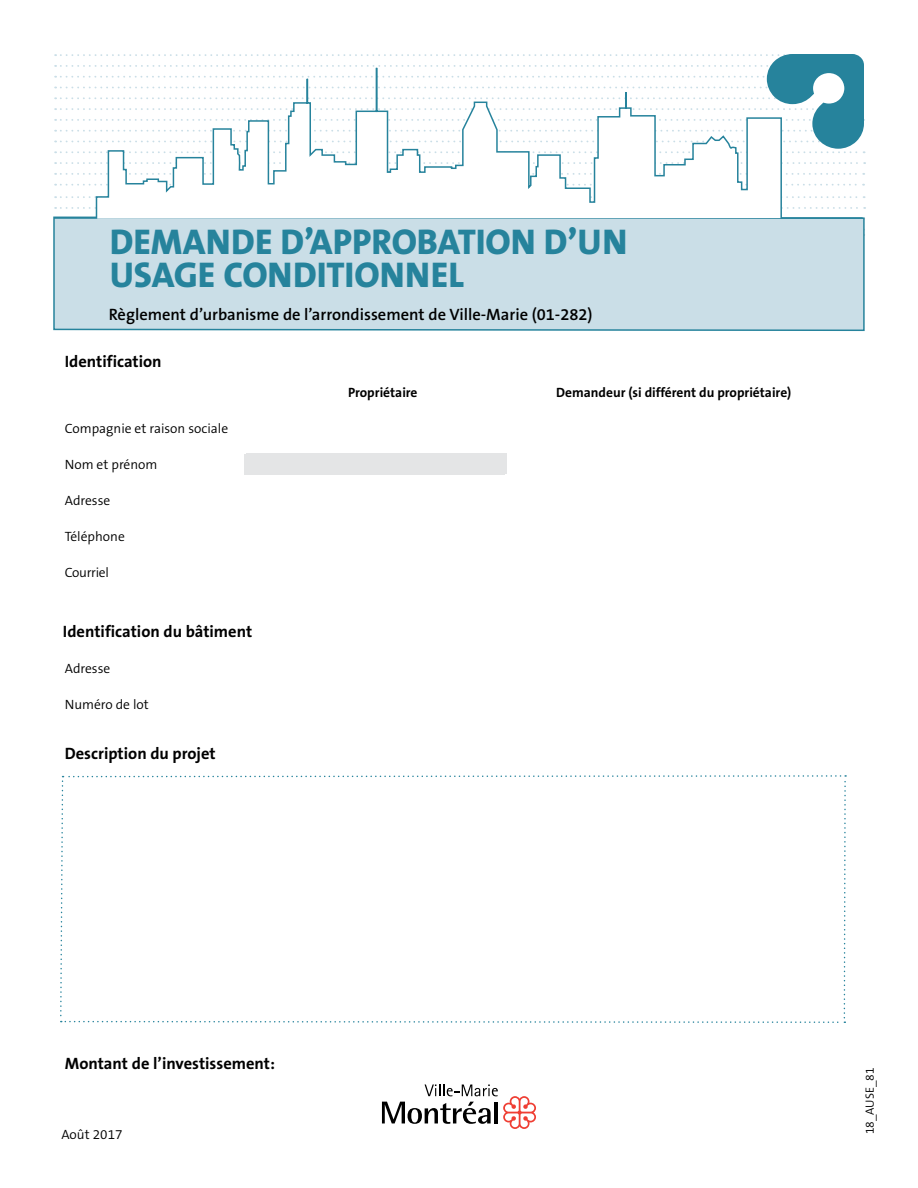
<style>
.page{position:relative;width:918px;height:1188px;background:#fff}
.page>*{position:absolute;margin:0;border:0;box-sizing:border-box;transform-origin:0 0}
.A_TITRE_FICHE{font:800 36px "The Sans B8";color:#26839c}
.questionnaire2{font:700 16.5px "The Sans B7";color:#000}
.A_TITRE_FICHE-2{font:600 16.5px "The Sans B6";color:#000}
.questionnaire2-2{font:300 13.5px "The Sans B4";color:#000}
.questionnaire2-3{font:700 13.5px "The Sans B7";color:#000}
.questionnaire2-4{font:300 13.5px "The Sans B4";letter-spacing:-.02em;color:#000}
.t1{font:300 12px "The Sans B4";color:#000}
</style>
<div class="page">
<div style="left:53px;top:217px;width:812px;height:115px;background:#cadee7"></div>
<svg style="left:382px;top:1084px;width:154px;height:45px"></svg>
<svg style="left:55px;top:54px;width:810px;height:99px"></svg>
<svg style="left:53px;top:66px;width:811px;height:154px"></svg>
<svg style="left:60px;top:775px;width:787px;height:248px"></svg>
<div style="left:245px;top:454px;width:260px;height:21px;background:#e4e5e6"></div>
<p class="A_TITRE_FICHE" style="left:110px;top:223px;width:519px">DEMANDE D’APPROBATION D’UN</p>
<p class="A_TITRE_FICHE" style="left:110px;top:256px;width:356px">USAGE CONDITIONNEL</p>
<p class="A_TITRE_FICHE-2" style="left:109px;top:306px;width:485px">Règlement d’urbanisme de l’arrondissement de Ville-Marie (01-282)</p>
<p class="questionnaire2" style="left:65px;top:353px;width:98px">Identification</p>
<p class="questionnaire2-2" style="left:65px;top:422px;width:165px">Compagnie et raison sociale</p>
<p class="questionnaire2-2" style="left:65px;top:458px;width:94px">Nom et prénom</p>
<p class="questionnaire2-2" style="left:65px;top:494px;width:47px">Adresse</p>
<p class="questionnaire2-2" style="left:65px;top:530px;width:62px">Téléphone</p>
<p class="questionnaire2-4" style="left:65px;top:566px;width:46px">Courriel</p>
<p class="questionnaire2" style="left:63px;top:623px;width:191px">Identification du bâtiment</p>
<p class="questionnaire2-2" style="left:65px;top:662px;width:47px">Adresse</p>
<p class="questionnaire2-2" style="left:65px;top:698px;width:86px">Numéro de lot</p>
<p class="questionnaire2" style="left:65px;top:744px;width:152px">Description du projet</p>
<p class="questionnaire2-3" style="left:348px;top:386px;width:71px">Propriétaire</p>
<p class="questionnaire2-3" style="left:556px;top:386px;width:237px">Demandeur (si différent du propriétaire)</p>
<p class="questionnaire2" style="left:65px;top:1055px;width:212px">Montant de l’investissement:</p>
<p class="questionnaire2-2" style="left:61px;top:1127px;width:63px">Août 2017</p>
<p class="t1" style="left:864px;top:1134px;width:68px;rotate:-90deg">18_AUSE_81</p>
</div>
